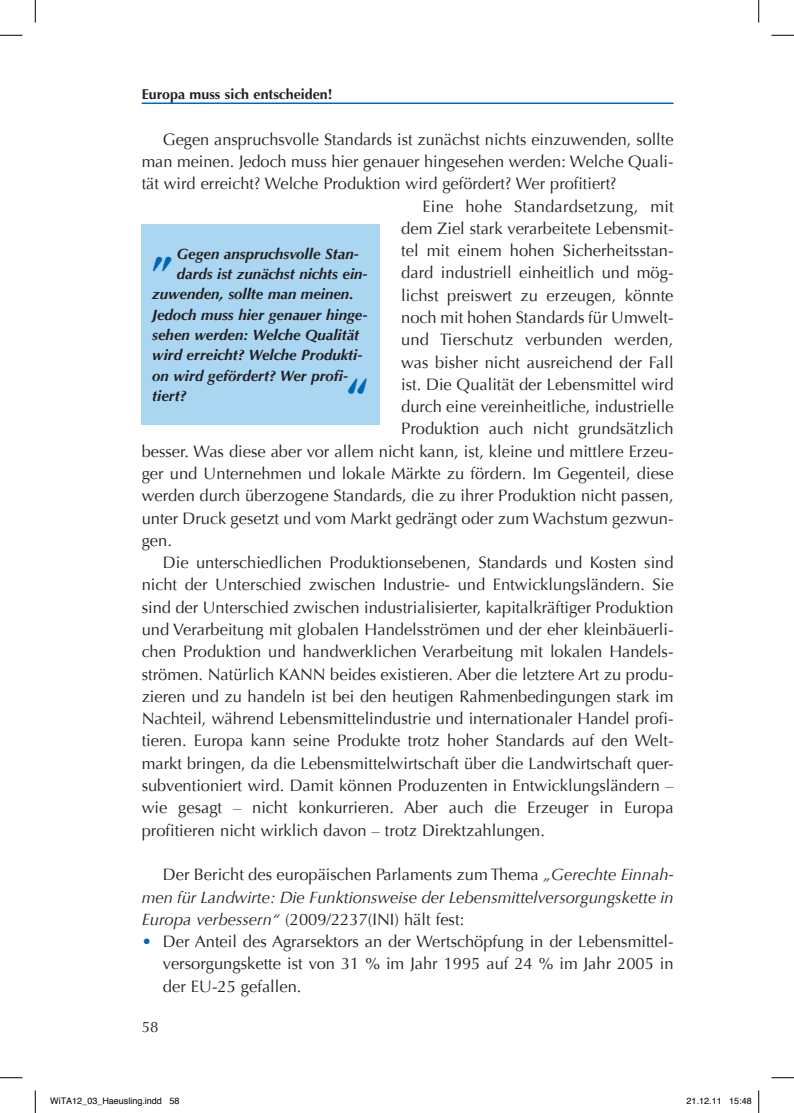
<style>
.page{position:relative;width:794px;height:1113px;background:#fff}
.page>*{position:absolute;margin:0;border:0;box-sizing:border-box;transform-origin:0 0}
.t1{font:700 45px "Optima";color:#0166b3}
.t2{font:700 44.55px "Optima";color:#0166b3}
.t3{font:16.5px/22.2px "Optima";color:#231f20;text-align:justify}
.t4{font:italic 16.5px/22.2px "Optima";color:#231f20;text-align:justify}
.t5{font:italic 700 15px "Optima";color:#231f20}
.t6{font:15px "Optima";color:#231f20}
.t7{font:700 14.25px "Optima";color:#231f20}
.t8{font:9px "Helvetica";color:#000}
.s1{font-style:normal}
.s2{color:#0166b3}
</style>
<div class="page">
<hr style="left:142px;top:102px;width:531px;height:2px;background:#0166b3">
<div style="left:142px;top:224px;width:238px;height:200px;background:#aad6f2"></div>
<svg style="left:0;top:35px;width:22px;height:1px"></svg>
<svg style="left:771px;top:35px;width:22px;height:1px"></svg>
<svg style="left:0;top:1077px;width:22px;height:1px"></svg>
<svg style="left:771px;top:1077px;width:22px;height:1px"></svg>
<svg style="left:35px;top:0;width:1px;height:22px"></svg>
<svg style="left:35px;top:1090px;width:1px;height:22px"></svg>
<svg style="left:758px;top:0;width:1px;height:22px"></svg>
<svg style="left:758px;top:1090px;width:1px;height:22px"></svg>
<p class="t7" style="left:142px;top:86px;width:192px">Europa muss sich entscheiden!</p>
<p class="t3" style="left:163px;top:128px;width:512px">Gegen anspruchsvolle Standards ist zunächst nichts einzuwenden, sollte</p>
<p class="t3" style="left:142px;top:150px;width:533px">man meinen. Jedoch muss hier genauer hingesehen werden: Welche Quali-</p>
<p class="t3" style="left:142px;top:173px;width:476px">tät wird erreicht? Welche Produktion wird gefördert? Wer profitiert?</p>
<p class="t3" style="left:422px;top:195px;width:253px">Eine hohe Standardsetzung, mit</p>
<p class="t3" style="left:401px;top:217px;width:274px">dem Ziel stark verarbeitete Lebensmit-</p>
<p class="t3" style="left:401px;top:239px;width:274px">tel mit einem hohen Sicherheitsstan-</p>
<p class="t3" style="left:401px;top:262px;width:274px">dard industriell einheitlich und mög-</p>
<p class="t3" style="left:401px;top:284px;width:274px">lichst preiswert zu erzeugen, könnte</p>
<p class="t3" style="left:401px;top:306px;width:274px">noch mit hohen Standards für Umwelt-</p>
<p class="t3" style="left:401px;top:329px;width:274px">und Tierschutz verbunden werden,</p>
<p class="t3" style="left:401px;top:351px;width:274px">was bisher nicht ausreichend der Fall</p>
<p class="t3" style="left:401px;top:373px;width:274px">ist. Die Qualität der Lebensmittel wird</p>
<p class="t3" style="left:401px;top:395px;width:274px">durch eine vereinheitliche, industrielle</p>
<p class="t3" style="left:401px;top:418px;width:274px">Produktion auch nicht grundsätzlich</p>
<p class="t3" style="left:142px;top:440px;width:533px">besser. Was diese aber vor allem nicht kann, ist, kleine und mittlere Erzeu-</p>
<p class="t3" style="left:142px;top:462px;width:533px">ger und Unternehmen und lokale Märkte zu fördern. Im Gegenteil, diese</p>
<p class="t3" style="left:142px;top:484px;width:533px">werden durch überzogene Standards, die zu ihrer Produktion nicht passen,</p>
<p class="t3" style="left:142px;top:507px;width:533px">unter Druck gesetzt und vom Markt gedrängt oder zum Wachstum gezwun-</p>
<p class="t3" style="left:142px;top:529px;width:32px">gen.</p>
<p class="t3" style="left:163px;top:551px;width:512px">Die unterschiedlichen Produktionsebenen, Standards und Kosten sind</p>
<p class="t3" style="left:142px;top:574px;width:533px">nicht der Unterschied zwischen Industrie- und Entwicklungsländern. Sie</p>
<p class="t3" style="left:142px;top:596px;width:533px">sind der Unterschied zwischen industrialisierter, kapitalkräftiger Produktion</p>
<p class="t3" style="left:142px;top:618px;width:533px">und Verarbeitung mit globalen Handelsströmen und der eher kleinbäuerli-</p>
<p class="t3" style="left:142px;top:640px;width:533px">chen Produktion und handwerklichen Verarbeitung mit lokalen Handels-</p>
<p class="t3" style="left:142px;top:663px;width:533px">strömen. Natürlich KANN beides existieren. Aber die letztere Art zu produ-</p>
<p class="t3" style="left:142px;top:685px;width:533px">zieren und zu handeln ist bei den heutigen Rahmenbedingungen stark im</p>
<p class="t3" style="left:142px;top:707px;width:533px">Nachteil, während Lebensmittelindustrie und internationaler Handel profi-</p>
<p class="t3" style="left:142px;top:730px;width:533px">tieren. Europa kann seine Produkte trotz hoher Standards auf den Welt-</p>
<p class="t3" style="left:142px;top:752px;width:533px">markt bringen, da die Lebensmittelwirtschaft über die Landwirtschaft quer-</p>
<p class="t3" style="left:142px;top:774px;width:533px">subventioniert wird. Damit können Produzenten in Entwicklungsländern –</p>
<p class="t3" style="left:142px;top:796px;width:533px">wie gesagt – nicht konkurrieren. Aber auch die Erzeuger in Europa</p>
<p class="t3" style="left:142px;top:819px;width:405px">profitieren nicht wirklich davon – trotz Direktzahlungen.</p>
<p class="t4" style="left:142px;top:863px;width:533px;text-indent:21px"><span class="s1">Der Bericht des europäischen Parlaments zum Thema</span> „Gerechte Einnah&shy;men für Landwirte: Die Funktionsweise der Lebensmittelversorgungskette in Europa verbessern“ <span class="s1">(2009/2237(INI) hält fest:</span></p>
<p class="t3" style="left:163px;top:930px;width:512px;text-indent:-21px"><span class="s2">•</span> Der Anteil des Agrarsektors an der Wertschöpfung in der Lebensmittel&shy;versorgungskette ist von 31 % im Jahr 1995 auf 24 % im Jahr 2005 in der EU-25 gefallen.</p>
<p class="t5" style="left:177px;top:245px;width:183px">Gegen anspruchsvolle Stan-</p>
<p class="t5" style="left:177px;top:265px;width:192px">dards ist zunächst nichts ein-</p>
<p class="t5" style="left:152px;top:285px;width:203px">zuwenden, sollte man meinen.</p>
<p class="t5" style="left:152px;top:306px;width:216px">Jedoch muss hier genauer hinge-</p>
<p class="t5" style="left:152px;top:326px;width:208px">sehen werden: Welche Qualität</p>
<p class="t5" style="left:152px;top:346px;width:211px">wird erreicht? Welche Produkti-</p>
<p class="t5" style="left:152px;top:366px;width:197px">on wird gefördert? Wer profi-</p>
<p class="t5" style="left:152px;top:387px;width:36px">tiert?</p>
<h2 class="t2" style="left:152px;top:222px;width:24px">„</h2>
<h1 class="t1" style="left:347px;top:368px;width:24px">“</h1>
<p class="t6" style="left:142px;top:1017px;width:18px">58</p>
<p class="t8" style="left:50px;top:1093px;width:131px">WiTA12_03_Haeusling.indd 58</p>
<p class="t8" style="left:686px;top:1093px;width:67px">21.12.11 15:48</p>
</div>
